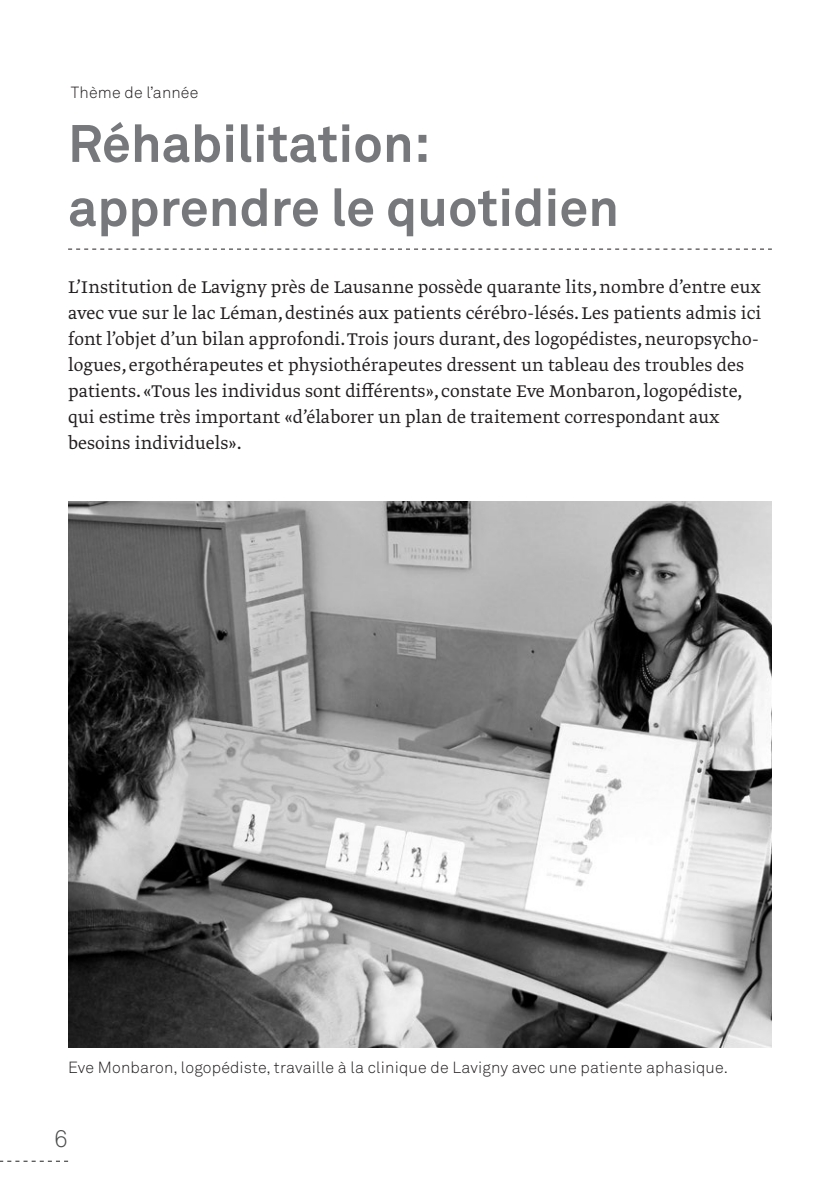
<style>
.page{position:relative;width:840px;height:1191px;background:#fff}
.page>*{position:absolute;margin:0;border:0;box-sizing:border-box;transform-origin:0 0}
.t1{font:700 52px/64px "Akkurat";color:#76787b}
.t2{font:300 24px "Akkurat";color:#4b4c4d}
.t3{font:300 20px/26px "Greta Text";letter-spacing:.005em;color:#231f20}
.t4{font:300 16px "Akkurat";letter-spacing:.01em;color:#231f20}
</style>
<div class="page">
<svg style="left:0;top:1160px;width:68px;height:1px"></svg>
<svg style="left:68px;top:249px;width:703px;height:1px"></svg>
<img style="left:68px;top:501px;width:703px;height:546px">
<p class="t4" style="left:71px;top:82px;width:129px">Thème de l’année</p>
<h1 class="t1" style="left:68px;top:111px;width:552px">Réhabilitation: apprendre le quotidien</h1>
<p class="t3" style="left:68px;top:275px;width:694px">L’Institution de Lavigny près de Lausanne possède quarante lits, nombre d’entre eux avec vue sur le lac Léman, destinés aux patients cérébro-lésés. Les patients admis ici font l’objet d’un bilan approfondi. Trois jours durant, des logopédistes, neuropsycho&shy;logues, ergothérapeutes et physiothérapeutes dressent un tableau des troubles des patients. «Tous les individus sont différents», constate Eve Monbaron, logopédiste, qui estime très important «d’élaborer un plan de traitement correspondant aux besoins individuels».</p>
<p class="t4" style="left:68px;top:1057px;width:661px">Eve Monbaron, logopédiste, travaille à la clinique de Lavigny avec une patiente aphasique.</p>
<p class="t2" style="left:54px;top:1123px;width:15px">6</p>
</div>
